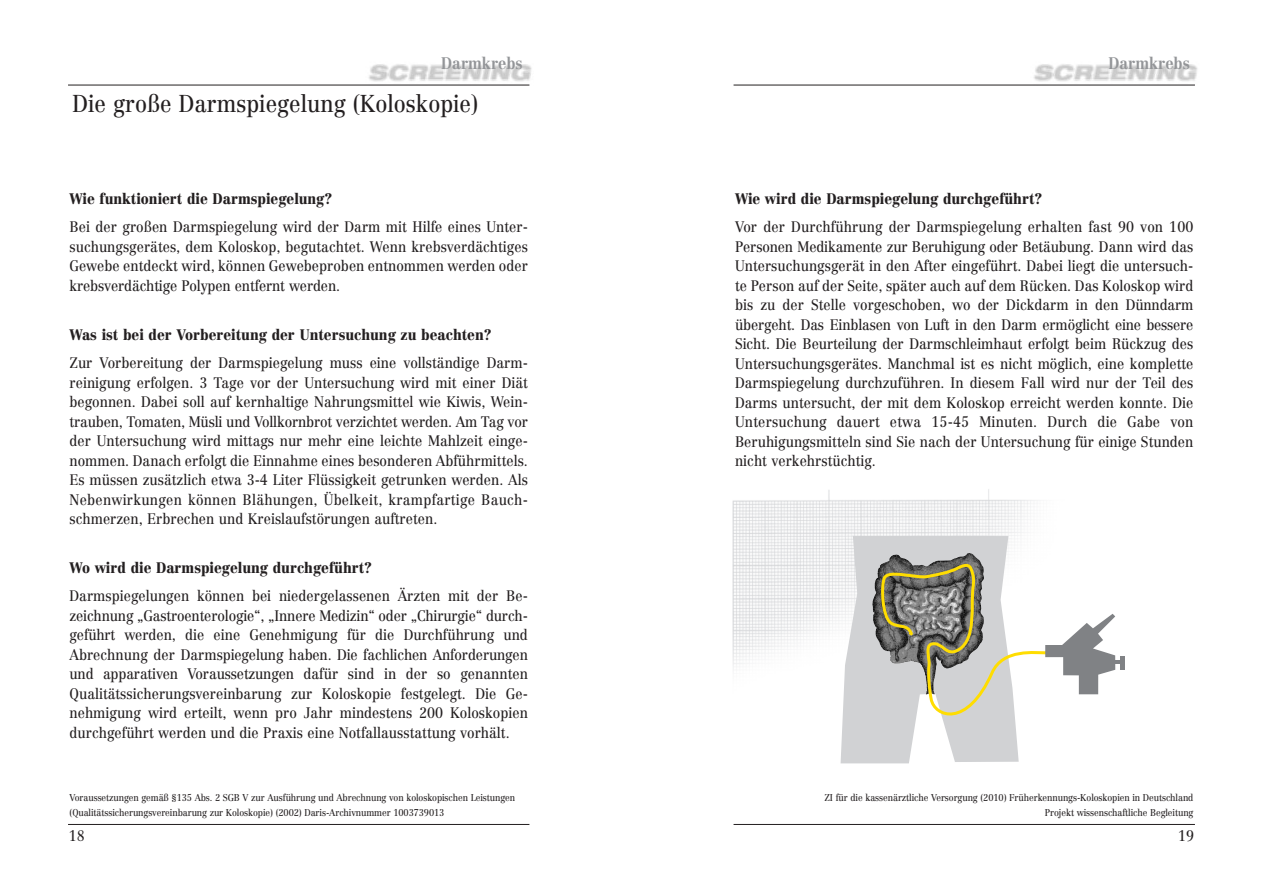
<style>
.page{position:relative;width:1263px;height:893px;background:#fff}
.page>*{position:absolute;margin:0;border:0;box-sizing:border-box;transform-origin:0 0}
.t1{font:24px "Centennial LT";color:#231f20;scale:.9 1}
.t2{font:700 16.5px "Centennial LT";color:#939598;scale:.9 1}
.t3{font:15px/19.5px "Centennial LT";color:#231f20;text-align:justify;scale:.9 1}
.t4{font:900 15px "Centennial LT";color:#231f20;scale:.9 1}
.t5{font:9.75px/15px "Centennial LT";letter-spacing:-.01em;color:#231f20;scale:.9 1}
</style>
<div class="page">
<img style="left:732px;top:489px;width:306px;height:275px">
<hr style="left:1121px;top:656px;width:4px;height:14px;background:#808285">
<svg style="left:840px;top:536px;width:281px;height:227px"></svg>
<img style="left:1020px;top:64px;width:178px;height:21px">
<hr style="left:733px;top:85px;width:462px;height:1px;background:#231f20">
<hr style="left:733px;top:824px;width:462px;height:1px;background:#231f20">
<img style="left:354px;top:64px;width:178px;height:22px">
<hr style="left:68px;top:85px;width:461px;height:1px;background:#231f20">
<hr style="left:68px;top:824px;width:461px;height:1px;background:#231f20">
<p class="t2" style="left:441px;top:56px;width:92px">Darmkrebs</p>
<p class="t2" style="left:1108px;top:56px;width:92px">Darmkrebs</p>
<h1 class="t1" style="left:72px;top:94px;width:452px">Die große Darmspiegelung (Koloskopie)</h1>
<p class="t4" style="left:70px;top:193px;width:294px">Wie funktioniert die Darmspiegelung?</p>
<p class="t3" style="left:70px;top:219px;width:511px">Bei der großen Darmspiegelung wird der Darm mit Hilfe eines Unter&shy;suchungsgerätes, dem Koloskop, begutachtet. Wenn krebsverdächtiges Gewebe entdeckt wird, können Gewebeproben entnommen werden oder krebsverdächtige Polypen entfernt werden.</p>
<p class="t4" style="left:70px;top:329px;width:471px">Was ist bei der Vorbereitung der Untersuchung zu beachten?</p>
<p class="t3" style="left:70px;top:354px;width:511px">Zur Vorbereitung der Darmspiegelung muss eine vollständige Darm&shy;reinigung erfolgen. 3 Tage vor der Untersuchung wird mit einer Diät begonnen. Dabei soll auf kernhaltige Nahrungsmittel wie Kiwis, Wein&shy;trauben, Tomaten, Müsli und Vollkornbrot verzichtet werden. Am Tag vor der Untersuchung wird mittags nur mehr eine leichte Mahlzeit einge&shy;nommen. Danach erfolgt die Einnahme eines besonderen Abführmittels.<br>Es müssen zusätzlich etwa 3-4 Liter Flüssigkeit getrunken werden. Als Nebenwirkungen können Blähungen, Übelkeit, krampfartige Bauch&shy;schmerzen, Erbrechen und Kreislaufstörungen auftreten.</p>
<p class="t4" style="left:70px;top:562px;width:338px">Wo wird die Darmspiegelung durchgeführt?</p>
<p class="t3" style="left:70px;top:587px;width:511px">Darmspiegelungen können bei niedergelassenen Ärzten mit der Be&shy;zeichnung „Gastroenterologie“, „Innere Medizin“ oder „Chirurgie“ durch&shy;geführt werden, die eine Genehmigung für die Durchführung und Abrechnung der Darmspiegelung haben. Die fachlichen Anforderungen und apparativen Voraussetzungen dafür sind in der so genannten Qualitätssicherungsvereinbarung zur Koloskopie festgelegt. Die Ge&shy;nehmigung wird erteilt, wenn pro Jahr mindestens 200 Koloskopien durchgeführt werden und die Praxis eine Notfallausstattung vorhält.</p>
<p class="t4" style="left:735px;top:193px;width:343px">Wie wird die Darmspiegelung durchgeführt?</p>
<p class="t3" style="left:735px;top:219px;width:511px">Vor der Durchführung der Darmspiegelung erhalten fast 90 von 100<br>Personen Medikamente zur Beruhigung oder Betäubung. Dann wird das Untersuchungsgerät in den After eingeführt. Dabei liegt die untersuch&shy;te Person auf der Seite, später auch auf dem Rücken. Das Koloskop wird bis zu der Stelle vorgeschoben, wo der Dickdarm in den Dünndarm übergeht. Das Einblasen von Luft in den Darm ermöglicht eine bessere Sicht. Die Beurteilung der Darmschleimhaut erfolgt beim Rückzug des Untersuchungsgerätes. Manchmal ist es nicht möglich, eine komplette Darmspiegelung durchzuführen. In diesem Fall wird nur der Teil des Darms untersucht, der mit dem Koloskop erreicht werden konnte. Die Untersuchung dauert etwa 15-45 Minuten. Durch die Gabe von Beruhigungsmitteln sind Sie nach der Untersuchung für einige Stunden nicht verkehrstüchtig.</p>
<p class="t5" style="left:70px;top:791px;width:497px">Voraussetzungen gemäß §135 Abs. 2 SGB V zur Ausführung und Abrechnung von koloskopischen Leistungen (Qualitätssicherungsvereinbarung zur Koloskopie) (2002) Daris-Archivnummer 1003739013</p>
<p class="t5" style="left:824px;top:791px;width:411px;text-align:right">ZI für die kassenärztliche Versorgung (2010) Früherkennungs-Koloskopien in Deutschland<br>Projekt wissenschaftliche Begleitung</p>
<p class="t3" style="left:69px;top:827px;width:19px">18</p>
<p class="t3" style="left:1178px;top:827px;width:19px">19</p>
</div>
